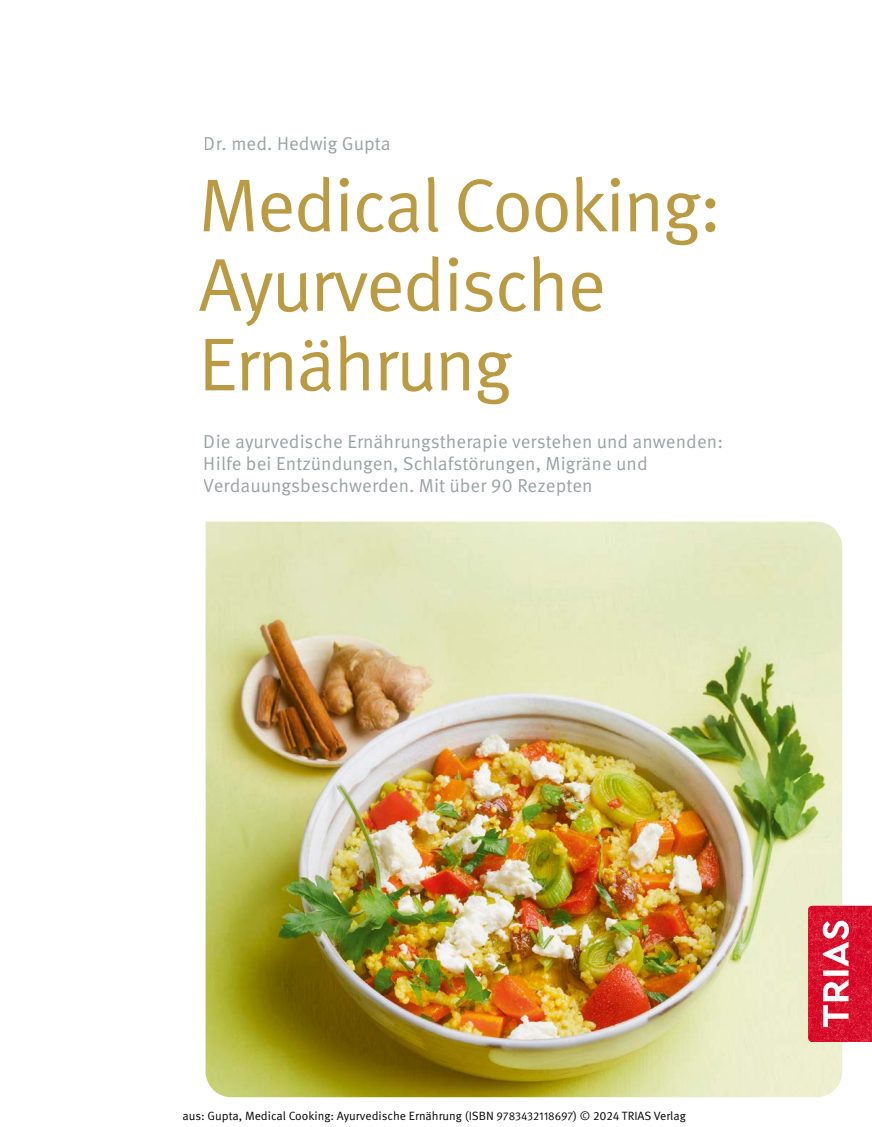
<style>
.page{position:relative;width:872px;height:1127px;background:#fff}
.page>*{position:absolute;margin:0;border:0;box-sizing:border-box;transform-origin:0 0}
.t1{font:75px/79.5px "Meta Pro Norm";letter-spacing:-.03em;color:#ba9b43}
.t2{font:18.75px/21.8px "Meta Pro Norm";letter-spacing:.005em;color:#808a8d}
.t3{font:12px "Meta Pro Norm";color:#000}
.s1{font-size:11.4px}
</style>
<div class="page">
<img style="left:206px;top:522px;width:636px;height:575px">
<svg style="left:808px;top:906px;width:64px;height:136px;background:#dd334b"></svg>
<p class="t2" style="left:204px;top:131px;width:188px">Dr. med. Hedwig Gupta</p>
<h1 class="t1" style="left:198px;top:161px;width:525px">Medical Cooking:<br>Ayurvedische<br>Ernährung</h1>
<p class="t2" style="left:204px;top:430px;width:520px">Die ayurvedische Ernährungstherapie verstehen und anwenden:<br>Hilfe bei Entzündungen, Schlafstörungen, Migräne und<br>Verdauungsbeschwerden. Mit über 90 Rezepten</p>
<p class="t3" style="left:182px;top:1107px;width:505px">aus: Gupta, Medical Cooking: Ayurvedische Ernährung (ISBN <span class="s1">9783432118697</span>) © 2024 TRIAS Verlag</p>
</div>
